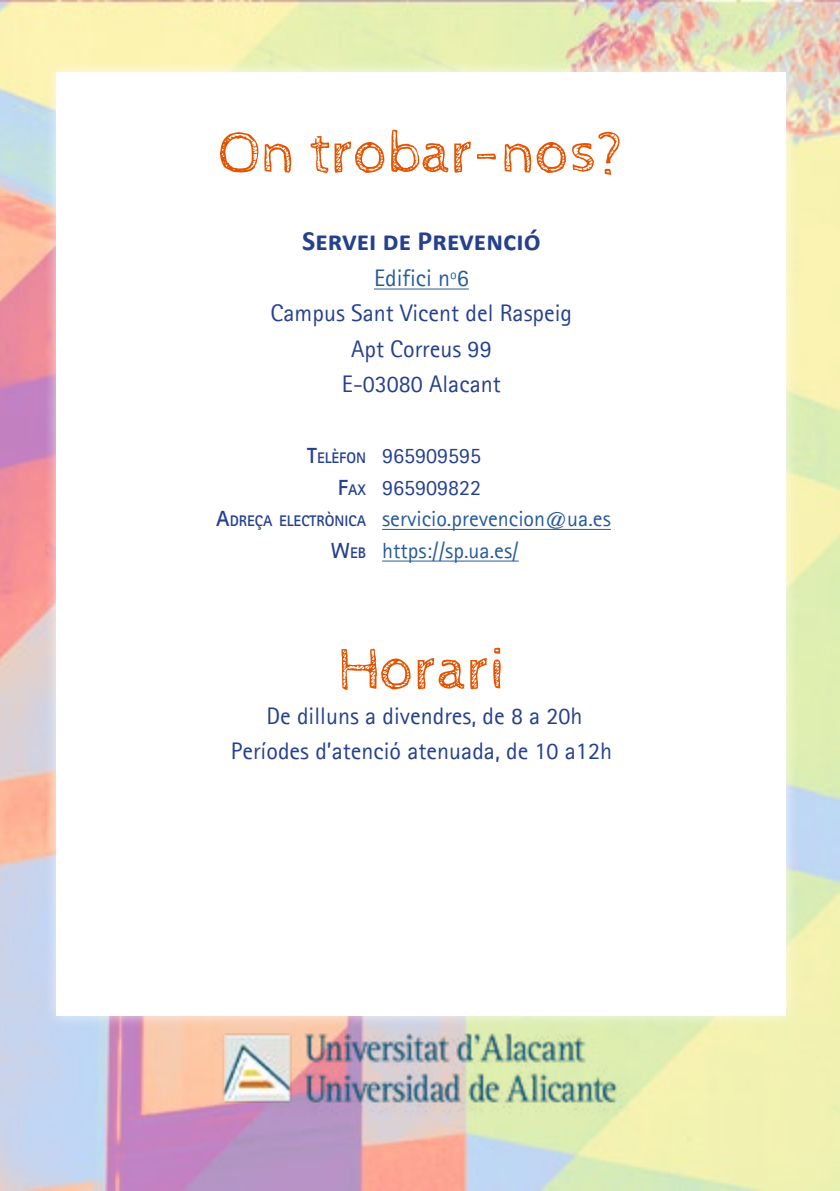
<style>
.page{position:relative;width:840px;height:1191px;background:#fff}
.page>*{position:absolute;margin:0;border:0;box-sizing:border-box;transform-origin:0 0}
.t1{font:60px "Cabin Sketch";color:#e45400}
.t2{font:700 28px "Calibri";color:#25408f}
.t3{font:24px/35.4px "Agfa Rotis Sans Serif";color:#25408f;text-align:center}
.t4{font:24px "Agfa Rotis Sans Serif";color:#275b9b}
.t5{font:22px "Agfa Rotis Sans Serif";color:#275b9b}
.t6{font:22px "Agfa Rotis Sans Serif";color:#25408f}
.s1{font-weight:700}
.s2{font-weight:700;font-size:15.4px}
.s3{font-weight:700;color:#25408f}
.s4{font-weight:700;font-size:15.4px;color:#25408f}
</style>
<div class="page">
<img style="left:0;top:0;width:839px;height:1191px">
<img style="left:211px;top:1027px;width:417px;height:88px">
<div style="left:44px;top:59px;width:754px;height:968px;background:#fff;opacity:.75"></div>
<div style="left:57px;top:72px;width:728px;height:943px;background:#fff"></div>
<hr style="left:374px;top:289px;width:94px;height:1px;background:#275b9b">
<hr style="left:382px;top:529px;width:228px;height:1px;background:#275b9b">
<hr style="left:382px;top:561px;width:136px;height:1px;background:#275b9b">
<h1 class="t1" style="left:218px;top:120px;width:407px">On trobar-nos?</h1>
<p class="t2" style="left:302px;top:221px;width:240px">Servei de Prevenció</p>
<p class="t4" style="left:374px;top:263px;width:96px">Edifici nº6</p>
<p class="t3" style="left:270px;top:295px;width:303px">Campus Sant Vicent del Raspeig<br>Apt Correus 99<br>E-03080 Alacant</p>
<p class="t6" style="left:307px;top:443px;width:175px"><span class="s1">T</span><span class="s2">ELÈFON</span> 965909595</p>
<p class="t6" style="left:338px;top:474px;width:145px"><span class="s1">F</span><span class="s2">AX</span> 965909822</p>
<p class="t5" style="left:216px;top:506px;width:396px"><span class="s3">A</span><span class="s4">DREÇA ELECTRÒNICA</span> servicio.prevencion@ua.es</p>
<p class="t5" style="left:331px;top:537px;width:189px"><span class="s3">W</span><span class="s4">EB</span> https://sp.ua.es/</p>
<h1 class="t1" style="left:338px;top:636px;width:168px">Horari</h1>
<p class="t3" style="left:231px;top:697px;width:382px">De dilluns a divendres, de 8 a 20h<br>Períodes d’atenció atenuada, de 10 a12h</p>
</div>
